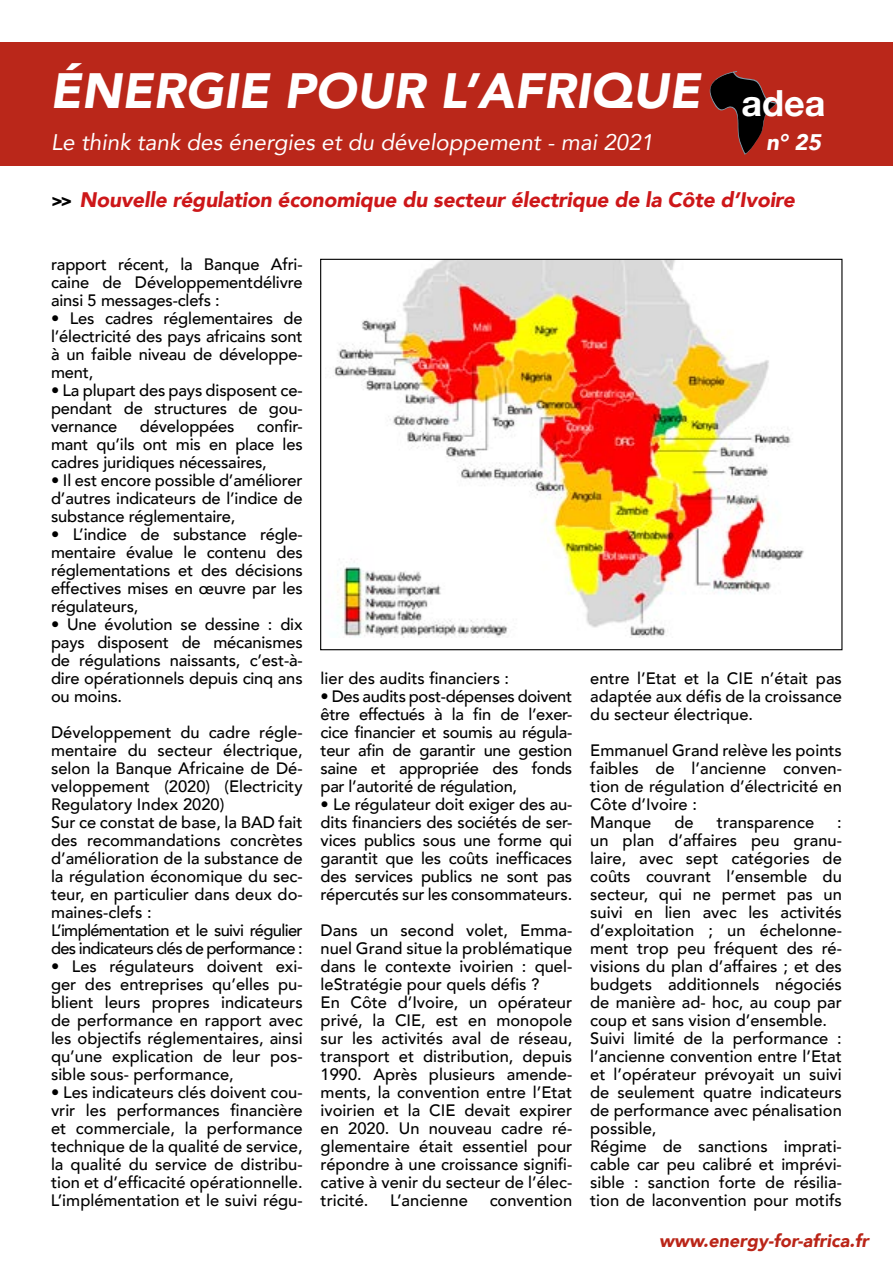
<style>
.page{position:relative;width:893px;height:1263px;background:#fff}
.page>*{position:absolute;margin:0;border:0;box-sizing:border-box;transform-origin:0 0}
.t1{font:italic 900 49.5px "Avenir";color:#fff}
.t2{font:italic 22.5px "Avenir";color:#fff}
.t3{font:italic 900 22.5px "Avenir";color:#fff}
.t4{font:italic 900 21px "Avenir";letter-spacing:-.01em;color:#cd1719}
.t5{font:italic 900 18px "Avenir";color:#ba2518}
.t6{font:500 16.5px/18px "Avenir";color:#000;text-align:justify}
.s1{font-style:normal;font-size:18px;color:#000}
</style>
<div class="page">
<div style="left:0;top:43px;width:893px;height:123px;background:#ba271a"></div>
<svg style="left:710px;top:71px;width:67px;height:84px"></svg>
<img style="left:334px;top:261px;width:470px;height:376px">
<h1 class="t1" style="left:50px;top:50px;width:777px">ÉNERGIE POUR L’AFRIQUE <sub>adea</sub></h1>
<h2 class="t2" style="left:51px;top:128px;width:604px">Le think tank des énergies et du développement - mai 2021</h2>
<h2 class="t3" style="left:766px;top:124px;width:57px">n° 25</h2>
<p class="t4" style="left:51px;top:183px;width:745px"><span class="s1">&gt;&gt;</span> Nouvelle régulation économique du secteur électrique de la Côte d’Ivoire</p>
<p class="t6" style="left:51px;top:254px;width:253px">rapport récent, la Banque Afri&shy;caine de Développementdélivre ainsi 5 messages-clefs :</p>
<p class="t6" style="left:51px;top:308px;width:253px">• Les cadres réglementaires de l’électricité des pays africains sont à un faible niveau de développe&shy;ment,</p>
<p class="t6" style="left:51px;top:380px;width:253px">• La plupart des pays disposent ce&shy;pendant de structures de gou&shy;vernance</p>
<p class="t6" style="left:51px;top:416px;width:253px;text-indent:206px">confir&shy;mant qu’ils ont mis en place les cadres juridiques nécessaires,</p>
<p class="t6" style="left:51px;top:470px;width:253px">• Il est encore possible d’améliorer d’autres indicateurs de l’indice de substance réglementaire,</p>
<p class="t6" style="left:51px;top:524px;width:253px">• L’indice de substance régle&shy;mentaire évalue le contenu des réglementations et des décisions effectives mises en œuvre par les régulateurs,</p>
<p class="t6" style="left:51px;top:614px;width:253px">• Une évolution se dessine : dix pays disposent de mécanismes de régulations naissants, c’est-à&shy;dire opérationnels depuis cinq ans ou moins.</p>
<p class="t6" style="left:51px;top:722px;width:253px;text-align:left">Développement du cadre régle&shy;mentaire du secteur électrique, selon la Banque Africaine de Dé&shy;veloppement (2020) (Electricity<br>Regulatory Index 2020)<br>Sur ce constat de base, la BAD fait des recommandations concrètes d’amélioration de la substance de la régulation économique du sec&shy;teur, en particulier dans deux do&shy;maines-clefs :<br>L’implémentation et le suivi régulier des indicateurs clés de performance :</p>
<p class="t6" style="left:51px;top:956px;width:253px">• Les régulateurs doivent exi&shy;ger des entreprises qu’elles pu&shy;blient leurs propres indicateurs de performance en rapport avec les objectifs réglementaires, ainsi qu’une explication de leur pos&shy;sible sous- performance,</p>
<p class="t6" style="left:51px;top:1082px;width:253px">• Les indicateurs clés doivent cou&shy;vrir les performances financière et commerciale, la performance technique de la qualité de service, la qualité du service de distribu&shy;tion et d’efficacité opérationnelle.<br>L’implémentation et le suivi régu-</p>
<p class="t6" style="left:140px;top:416px;width:96px">développées</p>
<p class="t6" style="left:321px;top:668px;width:190px">lier des audits financiers :</p>
<p class="t6" style="left:321px;top:686px;width:253px">• Des audits post-dépenses doivent être effectués à la fin de l’exer&shy;cice financier et soumis au régula&shy;teur afin de garantir une gestion saine et appropriée des fonds par l’autorité de régulation,</p>
<p class="t6" style="left:321px;top:794px;width:253px">• Le régulateur doit exiger des au&shy;dits financiers des sociétés de ser&shy;vices publics sous une forme qui garantit que les coûts inefficaces des services publics ne sont pas répercutés sur les consommateurs.</p>
<p class="t6" style="left:321px;top:920px;width:253px;text-align:left">Dans un second volet, Emma&shy;nuel Grand situe la problématique dans le contexte ivoirien : quel&shy;leStratégie pour quels défis ?<br>En Côte d’Ivoire, un opérateur privé, la CIE, est en monopole sur les activités aval de réseau, transport et distribution, depuis<br>1990. Après plusieurs amende&shy;ments, la convention entre l’Etat ivoirien et la CIE devait expirer en 2020. Un nouveau cadre ré&shy;glementaire était essentiel pour répondre à une croissance signifi&shy;cative à venir du secteur de l’élec&shy;tricité.</p>
<p class="t6" style="left:390px;top:1190px;width:79px">L’ancienne</p>
<p class="t6" style="left:490px;top:1190px;width:84px">convention</p>
<p class="t6" style="left:590px;top:669px;width:253px">entre l’Etat et la CIE n’était pas adaptée aux défis de la croissance du secteur électrique.</p>
<p class="t6" style="left:590px;top:741px;width:253px;text-align:left">Emmanuel Grand relève les points faibles de l’ancienne conven&shy;tion de régulation d’électricité en<br>Côte d’Ivoire :<br>Manque</p>
<p class="t6" style="left:674px;top:813px;width:21px">de</p>
<p class="t6" style="left:717px;top:813px;width:99px">transparence</p>
<p class="t6" style="left:590px;top:813px;width:253px;text-align:left;text-indent:247px">: un plan d’affaires peu granu&shy;laire, avec sept catégories de coûts couvrant l’ensemble du secteur, qui ne permet pas un suivi en lien avec les activités d’exploitation ; un échelonne&shy;ment trop peu fréquent des ré&shy;visions du plan d’affaires ; et des budgets additionnels négociés de manière ad- hoc, au coup par coup et sans vision d’ensemble.<br>Suivi limité de la performance : l’ancienne convention entre l’Etat et l’opérateur prévoyait un suivi de seulement quatre indicateurs de performance avec pénalisation possible,<br>Régime de sanctions imprati&shy;cable car peu calibré et imprévi&shy;sible : sanction forte de résilia&shy;tion de laconvention pour motifs</p>
<p class="t5" style="left:659px;top:1226px;width:211px">www.energy-for-africa.fr</p>
</div>
